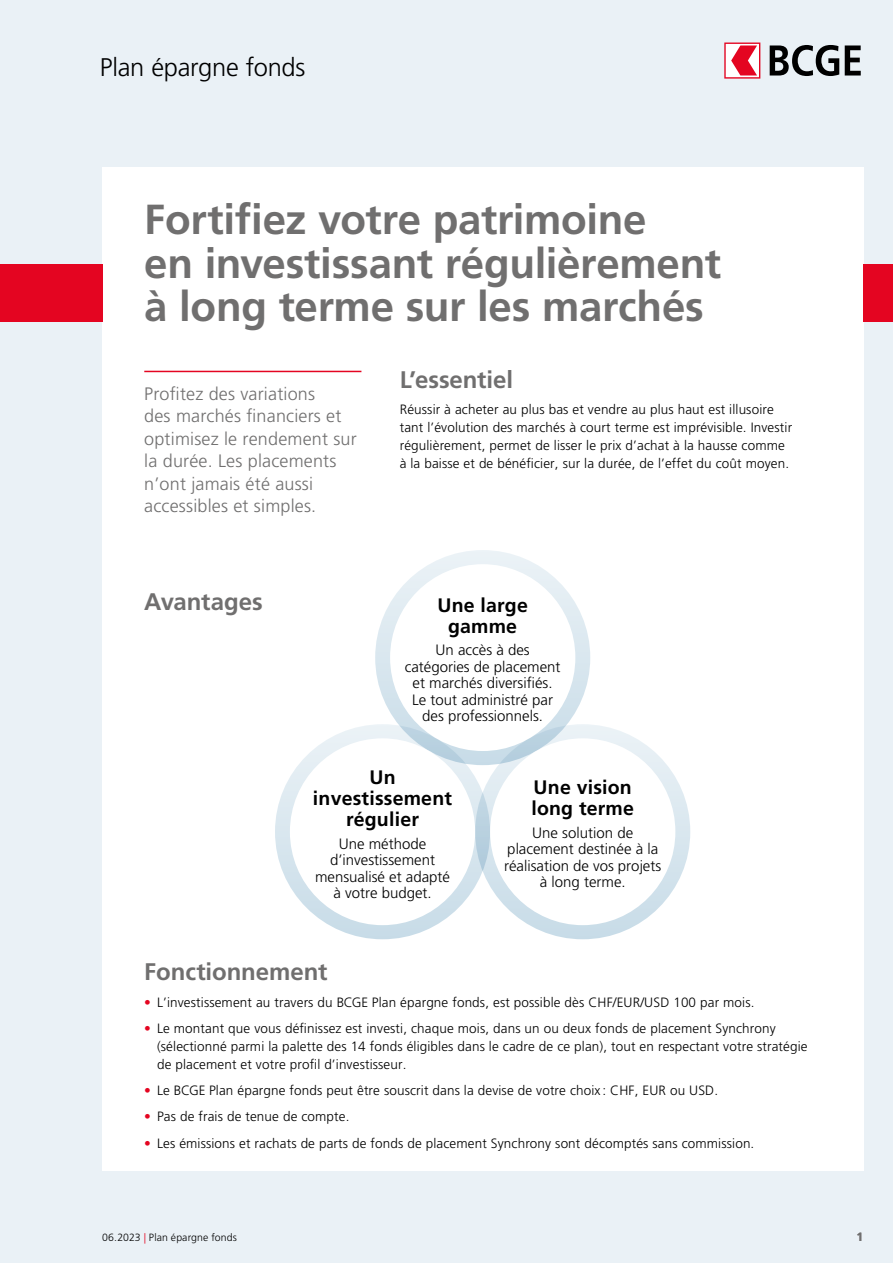
<style>
.page{position:relative;width:893px;height:1263px;background:#eaf1f6}
.page>*{position:absolute;margin:0;border:0;box-sizing:border-box;transform-origin:0 0}
.t1{font:700 42px/43.5px "Frutiger LT Std";letter-spacing:-.005em;color:#706f6f}
.t2{font:300 25.5px "Frutiger LT Std";letter-spacing:-.015em;color:#000}
.t3{font:700 24px "Frutiger LT Std";letter-spacing:-.005em;color:#706f6f}
.t4{font:700 19.5px/21px "Frutiger LT Std";letter-spacing:.01em;color:#000;text-align:center}
.t5{font:300 18px/22.5px "Frutiger LT Std";letter-spacing:.01em;color:#706f6f}
.t6{font:300 15px/16.5px "Frutiger LT Std";color:#000;text-align:center}
.t7{font:300 13.5px/18px "Frutiger LT Std";letter-spacing:.01em;color:#000}
.t8{font:700 12px "Frutiger LT Std";color:#706f6f}
.t9{font:300 10.5px "Frutiger LT Std";letter-spacing:.01em;color:#000}
.s1{color:#e40521}
</style>
<div class="page">
<div style="left:102px;top:167px;width:761px;height:1003px;background:#fff"></div>
<div style="left:375px;top:550px;width:215px;height:215px;background:linear-gradient(to bottom,#ecf3f7,#c9dde8);border-radius:50%"></div>
<div style="left:390px;top:564px;width:185px;height:187px;background:#fff;border-radius:50%"></div>
<svg style="left:275px;top:724px;width:215px;height:215px;background:#d5e4ed"></svg>
<div style="left:290px;top:738px;width:185px;height:187px;background:#fff;border-radius:50%"></div>
<svg style="left:475px;top:724px;width:215px;height:215px;background:#d3e2ec"></svg>
<div style="left:490px;top:738px;width:185px;height:187px;background:#fff;border-radius:50%"></div>
<div style="left:0;top:264px;width:102px;height:57px;background:#e40521"></div>
<div style="left:863px;top:264px;width:30px;height:57px;background:#e40521"></div>
<hr style="left:144px;top:371px;width:217px;height:1px;background:#e40521">
<svg style="left:724px;top:43px;width:36px;height:36px"></svg>
<svg style="left:770px;top:45px;width:69px;height:31px"></svg>
<svg style="left:845px;top:45px;width:16px;height:31px"></svg>
<h2 class="t2" style="left:100px;top:52px;width:207px">Plan épargne fonds</h2>
<h1 class="t1" style="left:144px;top:198px;width:578px">Fortifiez votre patrimoine<br>en investissant régulièrement à long terme sur les marchés</h1>
<h3 class="t5" style="left:144px;top:383px;width:214px">Profitez des variations<br>des marchés financiers et optimisez le rendement sur la durée. Les placements n’ont jamais été aussi accessibles et simples.</h3>
<h3 class="t3" style="left:144px;top:588px;width:120px">Avantages</h3>
<h3 class="t3" style="left:400px;top:365px;width:115px">L’essentiel</h3>
<p class="t7" style="left:400px;top:400px;width:394px">Réussir à acheter au plus bas et vendre au plus haut est illusoire tant l’évolution des marchés à court terme est imprévisible. Investir régulièrement, permet de lisser le prix d’achat à la hausse comme à la baisse et de bénéficier, sur la durée, de l’effet du coût moyen.</p>
<h3 class="t4" style="left:437px;top:594px;width:92px">Une large gamme</h3>
<p class="t6" style="left:405px;top:642px;width:157px">Un accès à des catégories de placement et marchés diversifiés.<br>Le tout administré par des professionnels.</p>
<h3 class="t4" style="left:313px;top:766px;width:141px">Un investissement régulier</h3>
<p class="t6" style="left:315px;top:835px;width:137px">Une méthode d’investissement mensualisé et adapté à votre budget.</p>
<h3 class="t4" style="left:531px;top:777px;width:104px;text-align:left">Une vision long terme</h3>
<p class="t6" style="left:504px;top:825px;width:159px">Une solution de placement destinée à la réalisation de vos projets à long terme.</p>
<h3 class="t3" style="left:144px;top:958px;width:185px">Fonctionnement</h3>
<p class="t7" style="left:144px;top:993px;width:612px"><span class="s1">•</span> L’investissement au travers du BCGE Plan épargne fonds, est possible dès CHF/EUR/USD 100 par mois.</p>
<p class="t7" style="left:157px;top:1019px;width:652px;text-indent:-13px"><span class="s1">•</span> Le montant que vous définissez est investi, chaque mois, dans un ou deux fonds de placement Synchrony (sélectionné parmi la palette des 14 fonds éligibles dans le cadre de ce plan), tout en respectant votre stratégie de placement et votre profil d’investisseur.</p>
<p class="t7" style="left:144px;top:1081px;width:575px"><span class="s1">•</span> Le BCGE Plan épargne fonds peut être souscrit dans la devise de votre choix : CHF, EUR ou USD.</p>
<p class="t7" style="left:144px;top:1108px;width:207px"><span class="s1">•</span> Pas de frais de tenue de compte.</p>
<p class="t7" style="left:144px;top:1134px;width:612px"><span class="s1">•</span> Les émissions et rachats de parts de fonds de placement Synchrony sont décomptés sans commission.</p>
<p class="t9" style="left:102px;top:1232px;width:136px">06.2023 <span class="s1">|</span> Plan épargne fonds</p>
<p class="t8" style="left:856px;top:1230px;width:8px">1</p>
</div>
